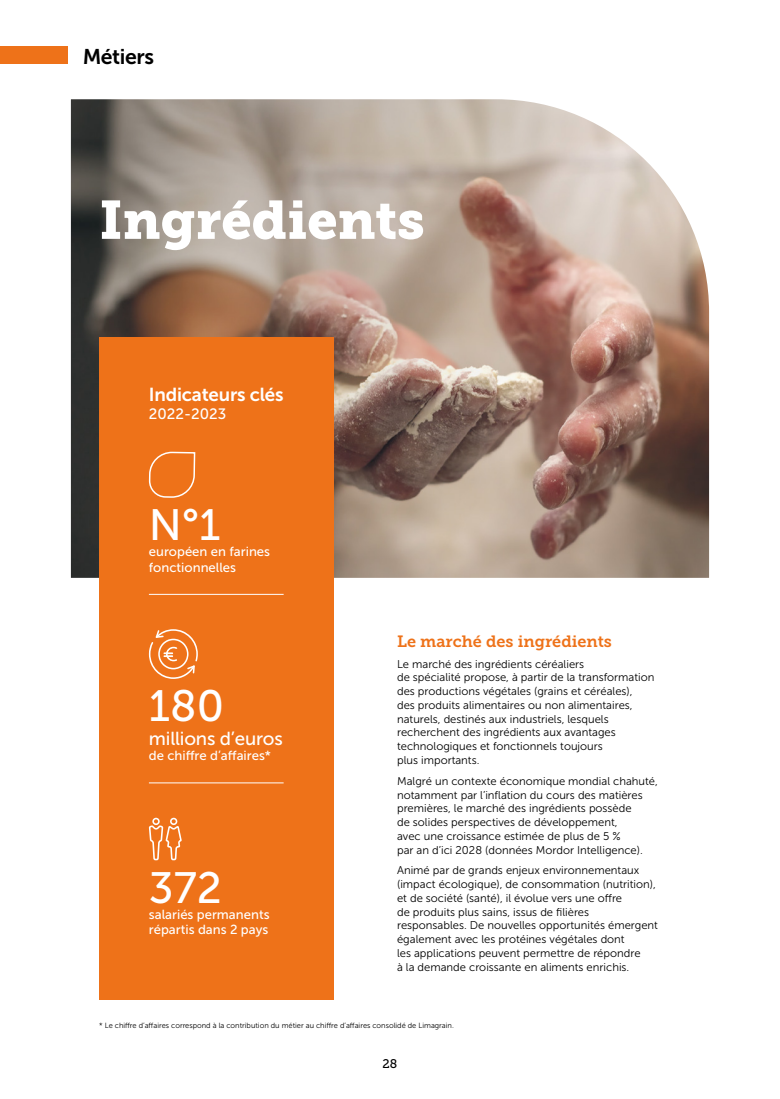
<style>
.page{position:relative;width:780px;height:1099px;background:#fff}
.page>*{position:absolute;margin:0;border:0;box-sizing:border-box;transform-origin:0 0}
.t1{font:53.75px "Museo Slab 900";color:#fff}
.t2{font:43.75px "Museo Sans 500";color:#fff}
.t3{font:21.25px "Museo Sans 700";letter-spacing:-.02em;color:#000}
.t4{font:18.75px "Museo Sans 700";letter-spacing:-.01em;color:#fff}
.t5{font:18.75px "Museo Sans 500";letter-spacing:-.01em;color:#fff}
.t6{font:16.25px "Museo Slab 700";color:#ee7219}
.t7{font:15px "Museo Sans 500";color:#fff}
.t8{font:13.12px/15.8px "Museo Sans 500";color:#fff}
.t9{font:12.5px "Museo Slab 500";color:#000}
.t10{font:11.25px/13.8px "Museo Sans 300";color:#000}
.t11{font:7.5px "Museo Sans 300";color:#000}
</style>
<div class="page">
<img style="left:71px;top:99px;width:638px;height:479px">
<div style="left:99px;top:337px;width:234px;height:662px;background:#ee7219"></div>
<hr style="left:149px;top:594px;width:134px;height:1px;background:#fff">
<svg style="left:148px;top:451px;width:50px;height:228px"></svg>
<hr style="left:149px;top:782px;width:134px;height:1px;background:#fff">
<svg style="left:148px;top:817px;width:34px;height:44px"></svg>
<div style="left:0;top:46px;width:68px;height:18px;background:#ee7219"></div>
<h3 class="t3" style="left:83px;top:45px;width:73px">Métiers</h3>
<h1 class="t1" style="left:99px;top:189px;width:327px">Ingrédients</h1>
<h3 class="t4" style="left:149px;top:384px;width:136px">Indicateurs clés</h3>
<h3 class="t7" style="left:149px;top:405px;width:79px">2022-2023</h3>
<h2 class="t2" style="left:149px;top:501px;width:73px">N°1</h2>
<p class="t8" style="left:149px;top:543px;width:123px">européen en farines fonctionnelles</p>
<h2 class="t2" style="left:149px;top:682px;width:77px">180</h2>
<h3 class="t5" style="left:149px;top:728px;width:135px">millions d’euros</h3>
<p class="t8" style="left:149px;top:748px;width:124px">de chiffre d’affaires*</p>
<h2 class="t2" style="left:149px;top:863px;width:74px">372</h2>
<p class="t8" style="left:149px;top:906px;width:122px">salariés permanents répartis dans 2 pays</p>
<h3 class="t6" style="left:397px;top:632px;width:216px">Le marché des ingrédients</h3>
<p class="t10" style="left:397px;top:657px;width:259px">Le marché des ingrédients céréaliers<br>de spécialité propose, à partir de la transformation des productions végétales (grains et céréales),<br>des produits alimentaires ou non alimentaires, naturels, destinés aux industriels, lesquels recherchent des ingrédients aux avantages technologiques et fonctionnels toujours<br>plus importants.</p>
<p class="t10" style="left:397px;top:774px;width:262px">Malgré un contexte économique mondial chahuté, notamment par l’inflation du cours des matières premières, le marché des ingrédients possède<br>de solides perspectives de développement,<br>avec une croissance estimée de plus de 5 %<br>par an d’ici 2028 (données Mordor Intelligence).</p>
<p class="t10" style="left:397px;top:863px;width:262px">Animé par de grands enjeux environnementaux (impact écologique), de consommation (nutrition), et de société (santé), il évolue vers une offre<br>de produits plus sains, issus de filières responsables. De nouvelles opportunités émergent également avec les protéines végétales dont<br>les applications peuvent permettre de répondre<br>à la demande croissante en aliments enrichis.</p>
<p class="t11" style="left:99px;top:1021px;width:356px">* Le chiffre d’affaires correspond à la contribution du métier au chiffre d’affaires consolidé de Limagrain.</p>
<p class="t9" style="left:382px;top:1056px;width:16px">28</p>
</div>
